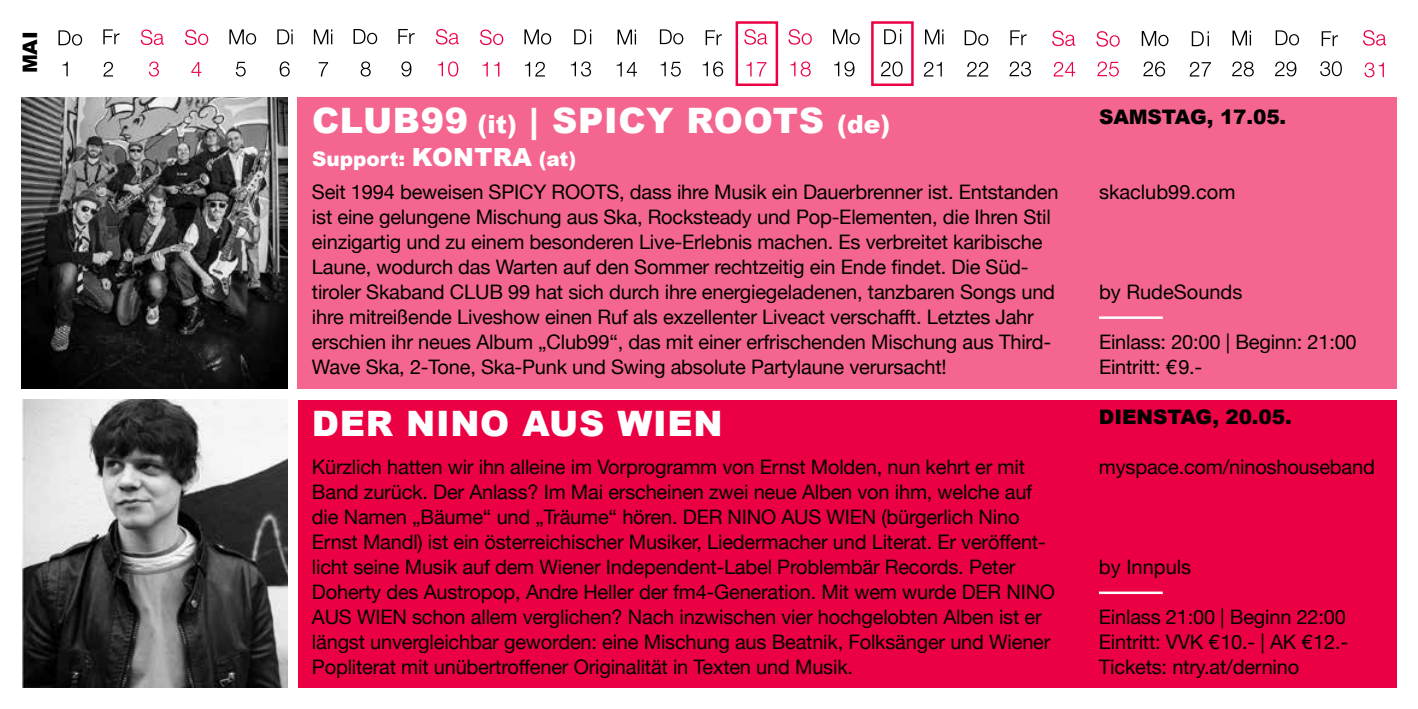
<style>
.page{position:relative;width:1418px;height:709px;background:#fff}
.page>*{position:absolute;margin:0;border:0;box-sizing:border-box;transform-origin:0 0}
.t1{font:900 35px "Arial";letter-spacing:.02em;color:#fff}
.t2{font:900 25px "Arial";color:#fff}
.t3{font:20px/25px "Helvetica Neue";letter-spacing:-.01em;color:#000}
.t4{font:900 20px "Arial";letter-spacing:-.005em;color:#000}
.t5{font:900 20px "Arial";color:#fff}
.s1{font-size:25px}
</style>
<div class="page">
<svg style="left:435px;top:29px;width:24px;height:15px"></svg>
<svg style="left:438px;top:61px;width:20px;height:16px"></svg>
<svg style="left:705px;top:30px;width:17px;height:15px"></svg>
<svg style="left:702px;top:61px;width:21px;height:16px"></svg>
<svg style="left:103px;top:62px;width:10px;height:15px"></svg>
<svg style="left:103px;top:29px;width:17px;height:15px"></svg>
<svg style="left:149px;top:61px;width:10px;height:16px"></svg>
<svg style="left:141px;top:30px;width:23px;height:15px"></svg>
<svg style="left:319px;top:62px;width:9px;height:15px"></svg>
<svg style="left:314px;top:29px;width:18px;height:15px"></svg>
<svg style="left:191px;top:62px;width:10px;height:15px"></svg>
<svg style="left:185px;top:30px;width:23px;height:15px"></svg>
<svg style="left:236px;top:62px;width:10px;height:15px"></svg>
<svg style="left:229px;top:29px;width:27px;height:16px"></svg>
<svg style="left:280px;top:61px;width:10px;height:16px"></svg>
<svg style="left:277px;top:29px;width:16px;height:15px"></svg>
<svg style="left:401px;top:61px;width:10px;height:16px"></svg>
<svg style="left:398px;top:29px;width:16px;height:15px"></svg>
<svg style="left:360px;top:61px;width:11px;height:16px"></svg>
<svg style="left:353px;top:29px;width:24px;height:15px"></svg>
<svg style="left:482px;top:62px;width:6px;height:15px"></svg>
<svg style="left:494px;top:62px;width:5px;height:15px"></svg>
<svg style="left:480px;top:30px;width:23px;height:15px"></svg>
<svg style="left:525px;top:62px;width:20px;height:15px"></svg>
<svg style="left:524px;top:29px;width:27px;height:16px"></svg>
<svg style="left:571px;top:61px;width:20px;height:16px"></svg>
<svg style="left:574px;top:29px;width:17px;height:15px"></svg>
<svg style="left:660px;top:62px;width:5px;height:14px"></svg>
<svg style="left:671px;top:62px;width:9px;height:15px"></svg>
<svg style="left:660px;top:29px;width:23px;height:15px"></svg>
<svg style="left:616px;top:62px;width:21px;height:15px"></svg>
<svg style="left:617px;top:30px;width:19px;height:14px"></svg>
<svg style="left:790px;top:61px;width:20px;height:16px"></svg>
<svg style="left:788px;top:29px;width:23px;height:16px"></svg>
<svg style="left:746px;top:62px;width:5px;height:15px"></svg>
<svg style="left:757px;top:62px;width:9px;height:15px"></svg>
<svg style="left:744px;top:29px;width:23px;height:16px"></svg>
<svg style="left:834px;top:61px;width:20px;height:16px"></svg>
<svg style="left:833px;top:29px;width:26px;height:15px"></svg>
<svg style="left:881px;top:61px;width:21px;height:16px"></svg>
<svg style="left:884px;top:29px;width:17px;height:15px"></svg>
<svg style="left:923px;top:62px;width:18px;height:15px"></svg>
<svg style="left:925px;top:29px;width:18px;height:15px"></svg>
<svg style="left:1009px;top:61px;width:22px;height:16px"></svg>
<svg style="left:1010px;top:30px;width:16px;height:15px"></svg>
<svg style="left:967px;top:62px;width:21px;height:15px"></svg>
<svg style="left:964px;top:30px;width:24px;height:16px"></svg>
<svg style="left:1053px;top:62px;width:22px;height:15px"></svg>
<svg style="left:1052px;top:31px;width:23px;height:15px"></svg>
<svg style="left:1097px;top:61px;width:21px;height:16px"></svg>
<svg style="left:1096px;top:31px;width:23px;height:16px"></svg>
<svg style="left:1143px;top:61px;width:22px;height:16px"></svg>
<svg style="left:1141px;top:31px;width:27px;height:15px"></svg>
<svg style="left:1189px;top:62px;width:21px;height:15px"></svg>
<svg style="left:1191px;top:31px;width:17px;height:15px"></svg>
<svg style="left:1320px;top:61px;width:21px;height:15px"></svg>
<svg style="left:1321px;top:31px;width:16px;height:15px"></svg>
<svg style="left:1275px;top:62px;width:21px;height:14px"></svg>
<svg style="left:1275px;top:30px;width:23px;height:15px"></svg>
<svg style="left:1232px;top:61px;width:21px;height:16px"></svg>
<svg style="left:1232px;top:31px;width:18px;height:14px"></svg>
<svg style="left:1364px;top:62px;width:19px;height:15px"></svg>
<svg style="left:1363px;top:30px;width:22px;height:16px"></svg>
<svg style="left:63px;top:62px;width:5px;height:14px"></svg>
<svg style="left:58px;top:30px;width:24px;height:16px"></svg>
<div style="left:298px;top:400px;width:1098px;height:287px;background:#ec0044"></div>
<div style="left:298px;top:97px;width:1098px;height:292px;background:#f4668f"></div>
<hr style="left:1098px;top:591px;width:64px;height:3px;background:#fff">
<hr style="left:1098px;top:316px;width:64px;height:3px;background:#fff">
<img style="left:21px;top:400px;width:266px;height:287px">
<img style="left:21px;top:97px;width:266px;height:292px">
<div style="left:735px;top:21px;width:43px;height:65px;border:2px solid #ec0044"></div>
<div style="left:871px;top:21px;width:42px;height:65px;border:2px solid #ec0044"></div>
<p class="t4" style="left:16px;top:73px;width:44px;rotate:-90deg">MAI</p>
<h1 class="t1" style="left:312px;top:95px;width:430px">CLUB99 <span class="s1">(IT)</span> | SPICY ROOTS</h1>
<p class="t2" style="left:837px;top:106px;width:55px">(DE)</p>
<p class="t5" style="left:312px;top:144px;width:183px">SUPPORT: <span class="s1">KONTRA</span></p>
<p class="t5" style="left:538px;top:144px;width:39px">(AT)</p>
<p class="t3" style="left:312px;top:179px;width:748px">Seit 1994 beweisen SPICY ROOTS, dass ihre Musik ein Dauerbrenner ist. Entstanden ist eine gelungene Mischung aus Ska, Rocksteady und Pop-Elementen, die Ihren Stil einzigartig und zu einem besonderen Live-Erlebnis machen. Es verbreitet karibische Laune, wodurch das Warten auf den Sommer rechtzeitig ein Ende findet. Die Süd&shy;tiroler Skaband CLUB 99 hat sich durch ihre energiegeladenen, tanzbaren Songs und ihre mitreißende Liveshow einen Ruf als exzellenter Liveact verschafft. Letztes Jahr erschien ihr neues Album „Club99“, das mit einer erfrischenden Mischung aus Third-Wave Ska, 2-Tone, Ska-Punk und Swing absolute Partylaune verursacht!</p>
<h1 class="t1" style="left:312px;top:398px;width:118px">DER NIN</h1>
<h1 class="t1" style="left:480px;top:398px;width:239px">O AUS WI EN</h1>
<p class="t3" style="left:312px;top:454px;width:744px">Kürzlich hatten wir ihn alleine im Vorprogramm von Ernst Molden, nun kehrt er mit Band zurück. Der Anlass? Im Mai erscheinen zwei neue Alben von ihm, welche auf die Namen „Bäume“ und „Träume“ hören. DER NINO AUS WIEN (bürgerlich Nino Ernst Mandl) ist ein österreichischer Musiker, Liedermacher und Literat. Er veröffent&shy;licht seine Musik auf dem Wiener Independent-Label Problembär Records. Peter Doherty des Austropop, Andre Heller der fm4-Generation. Mit wem wurde DER NINO AUS WIEN schon allem verglichen? Nach inzwischen vier hochgelobten Alben ist er längst unvergleichbar geworden: eine Mischung aus Beatnik, Folksänger und Wiener Popliterat mit unübertroffener Originalität in Texten und Musik.</p>
<p class="t4" style="left:1098px;top:102px;width:189px">SAMSTAG, 17.05.</p>
<p class="t3" style="left:1098px;top:179px;width:138px">skaclub99.com</p>
<p class="t3" style="left:1098px;top:279px;width:145px">by RudeSounds</p>
<p class="t3" style="left:1098px;top:329px;width:259px">Einlass: 20:00 | Beginn: 21:00<br>Eintritt: €9.-</p>
<p class="t4" style="left:1098px;top:402px;width:194px">DI ENSTAG, 20.05.</p>
<p class="t3" style="left:1098px;top:454px;width:277px">myspace.com/ninoshouseband</p>
<p class="t3" style="left:1098px;top:554px;width:94px">by Innpuls</p>
<p class="t3" style="left:1098px;top:604px;width:251px;text-align:justify">Einlass 21:00 | Beginn 22:00<br>Eintritt: VVK €10.- | AK €12.- Tickets: ntry.at/dernino</p>
</div>
